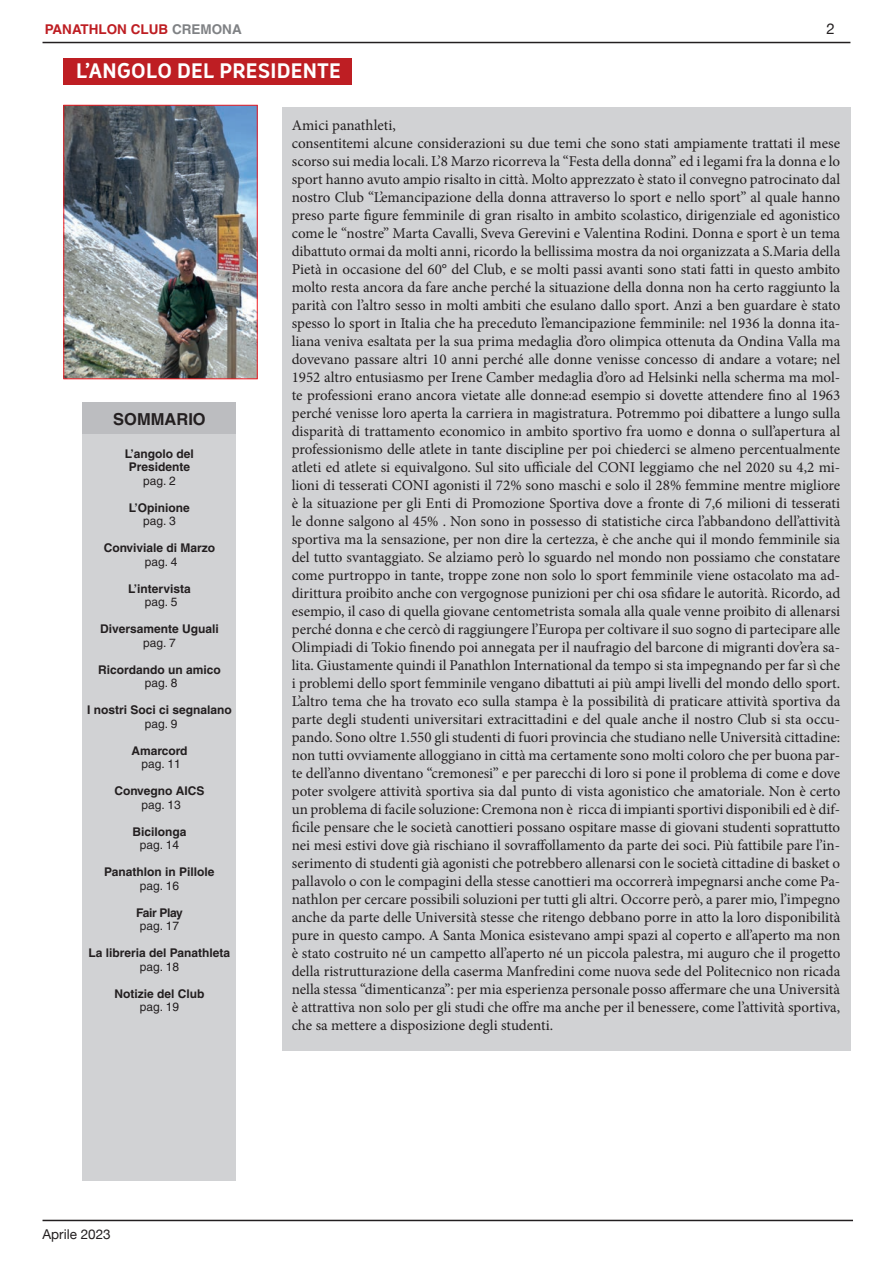
<style>
.page{position:relative;width:893px;height:1263px;background:#fff}
.page>*{position:absolute;margin:0;border:0;box-sizing:border-box;transform-origin:0 0}
.t1{font:700 19.5px "Oceania";letter-spacing:-.005em;color:#fff}
.t2{font:700 16.5px "Helvetica";color:#231f20}
.t3{font:15px/18px "Minion Pro";color:#231f20}
.t4{font:15px "Helvetica Neue";color:#231f20}
.t5{font:700 13.5px "Helvetica";color:#be1e23}
.t6{font:13.5px "Helvetica Neue";color:#231f20}
.t7{font:700 12px/13.5px "Helvetica";color:#231f20;text-align:center}
.t8{font:12px "Helvetica";color:#231f20}
.t9{font:700 12px "Helvetica";letter-spacing:-.03em;color:#231f20}
.s1{color:#808285}
</style>
<div class="page">
<hr style="left:43px;top:1220px;width:810px;height:1px;background:#231f20">
<div style="left:64px;top:58px;width:288px;height:26px;background:#be1e23"></div>
<img style="left:66px;top:107px;width:189px;height:270px">
<div style="left:64px;top:105px;width:193px;height:274px;border:1px solid #ee1d23"></div>
<div style="left:83px;top:402px;width:153px;height:33px;background:#bcbdc0"></div>
<div style="left:83px;top:435px;width:153px;height:746px;background:#d1d2d4"></div>
<div style="left:282px;top:107px;width:568px;height:944px;background:#d1d2d4"></div>
<hr style="left:43px;top:42px;width:807px;height:1px;background:#231f20">
<p class="t5" style="left:45px;top:21px;width:198px">PANATHLON CLUB <span class="s1">CREMONA</span></p>
<p class="t4" style="left:827px;top:18px;width:10px">2</p>
<h1 class="t1" style="left:76px;top:59px;width:266px">L’ANGOLO DEL PRESIDENTE</h1>
<p class="t2" style="left:113px;top:409px;width:94px">SOMMARIO</p>
<p class="t7" style="left:125px;top:446px;width:71px">L’angolo del<br>Presidente</p>
<p class="t8" style="left:143px;top:473px;width:34px">pag. 2</p>
<p class="t7" style="left:129px;top:500px;width:62px">L’Opinione</p>
<p class="t8" style="left:143px;top:514px;width:34px">pag. 3</p>
<p class="t7" style="left:104px;top:541px;width:113px">Conviviale di Marzo</p>
<p class="t8" style="left:145px;top:554px;width:34px">pag. 4</p>
<p class="t7" style="left:128px;top:581px;width:64px">L’intervista</p>
<p class="t8" style="left:145px;top:595px;width:34px">pag. 5</p>
<p class="t7" style="left:100px;top:622px;width:120px">Diversamente Uguali</p>
<p class="t8" style="left:143px;top:635px;width:34px">pag. 7</p>
<p class="t7" style="left:98px;top:662px;width:124px">Ricordando un amico</p>
<p class="t8" style="left:145px;top:676px;width:34px">pag. 8</p>
<p class="t7" style="left:87px;top:703px;width:146px">I nostri Soci ci segnalano</p>
<p class="t8" style="left:145px;top:716px;width:34px">pag. 9</p>
<p class="t7" style="left:131px;top:743px;width:58px">Amarcord</p>
<p class="t8" style="left:141px;top:757px;width:41px">pag. 11</p>
<p class="t7" style="left:114px;top:784px;width:92px">Convegno AICS</p>
<p class="t8" style="left:141px;top:797px;width:41px">pag. 13</p>
<p class="t7" style="left:132px;top:824px;width:56px">Bicilonga</p>
<p class="t8" style="left:140px;top:838px;width:41px">pag. 14</p>
<p class="t7" style="left:104px;top:865px;width:112px">Panathlon in Pillole</p>
<p class="t8" style="left:140px;top:878px;width:41px">pag. 16</p>
<p class="t9" style="left:136px;top:905px;width:48px">Fair Play</p>
<p class="t8" style="left:140px;top:919px;width:41px">pag. 17</p>
<p class="t7" style="left:89px;top:946px;width:143px">La libreria del Panathleta</p>
<p class="t8" style="left:140px;top:959px;width:41px">pag. 18</p>
<p class="t7" style="left:114px;top:986px;width:92px">Notizie del Club</p>
<p class="t8" style="left:140px;top:1000px;width:41px">pag. 19</p>
<p class="t3" style="left:292px;top:116px;width:550px">Amici panathleti,<br>consentitemi alcune considerazioni su due temi che sono stati ampiamente trattati il mese scorso sui media locali. L’8 Marzo ricorreva la “Festa della donna” ed i legami fra la donna e lo sport hanno avuto ampio risalto in città. Molto apprezzato è stato il convegno patrocinato dal nostro Club “L’emancipazione della donna attraverso lo sport e nello sport” al quale hanno preso parte figure femminile di gran risalto in ambito scolastico, dirigenziale ed agonistico come le “nostre” Marta Cavalli, Sveva Gerevini e Valentina Rodini. Donna e sport è un tema dibattuto ormai da molti anni, ricordo la bellissima mostra da noi organizzata a S.Maria della Pietà in occasione del 60° del Club, e se molti passi avanti sono stati fatti in questo ambito molto resta ancora da fare anche perché la situazione della donna non ha certo raggiunto la parità con l’altro sesso in molti ambiti che esulano dallo sport. Anzi a ben guardare è stato spesso lo sport in Italia che ha preceduto l’emancipazione femminile: nel 1936 la donna ita&shy;liana veniva esaltata per la sua prima medaglia d’oro olimpica ottenuta da Ondina Valla ma dovevano passare altri 10 anni perché alle donne venisse concesso di andare a votare; nel 1952 altro entusiasmo per Irene Camber medaglia d’oro ad Helsinki nella scherma ma mol&shy;te professioni erano ancora vietate alle donne:ad esempio si dovette attendere fino al 1963 perché venisse loro aperta la carriera in magistratura. Potremmo poi dibattere a lungo sulla disparità di trattamento economico in ambito sportivo fra uomo e donna o sull’apertura al professionismo delle atlete in tante discipline per poi chiederci se almeno percentualmente atleti ed atlete si equivalgono. Sul sito ufficiale del CONI leggiamo che nel 2020 su 4,2 mi&shy;lioni di tesserati CONI agonisti il 72% sono maschi e solo il 28% femmine mentre migliore è la situazione per gli Enti di Promozione Sportiva dove a fronte di 7,6 milioni di tesserati le donne salgono al 45% . Non sono in possesso di statistiche circa l’abbandono dell’attività sportiva ma la sensazione, per non dire la certezza, è che anche qui il mondo femminile sia del tutto svantaggiato. Se alziamo però lo sguardo nel mondo non possiamo che constatare come purtroppo in tante, troppe zone non solo lo sport femminile viene ostacolato ma ad&shy;dirittura proibito anche con vergognose punizioni per chi osa sfidare le autorità. Ricordo, ad esempio, il caso di quella giovane centometrista somala alla quale venne proibito di allenarsi perché donna e che cercò di raggiungere l’Europa per coltivare il suo sogno di partecipare alle Olimpiadi di Tokio finendo poi annegata per il naufragio del barcone di migranti dov’era sa&shy;lita. Giustamente quindi il Panathlon International da tempo si sta impegnando per far sì che i problemi dello sport femminile vengano dibattuti ai più ampi livelli del mondo dello sport.<br>L’altro tema che ha trovato eco sulla stampa è la possibilità di praticare attività sportiva da parte degli studenti universitari extracittadini e del quale anche il nostro Club si sta occu&shy;pando. Sono oltre 1.550 gli studenti di fuori provincia che studiano nelle Università cittadine: non tutti ovviamente alloggiano in città ma certamente sono molti coloro che per buona par&shy;te dell’anno diventano “cremonesi” e per parecchi di loro si pone il problema di come e dove poter svolgere attività sportiva sia dal punto di vista agonistico che amatoriale. Non è certo un problema di facile soluzione: Cremona non è ricca di impianti sportivi disponibili ed è dif&shy;ficile pensare che le società canottieri possano ospitare masse di giovani studenti soprattutto nei mesi estivi dove già rischiano il sovraffollamento da parte dei soci. Più fattibile pare l’in&shy;serimento di studenti già agonisti che potrebbero allenarsi con le società cittadine di basket o pallavolo o con le compagini della stesse canottieri ma occorrerà impegnarsi anche come Pa&shy;nathlon per cercare possibili soluzioni per tutti gli altri. Occorre però, a parer mio, l’impegno anche da parte delle Università stesse che ritengo debbano porre in atto la loro disponibilità pure in questo campo. A Santa Monica esistevano ampi spazi al coperto e all’aperto ma non è stato costruito né un campetto all’aperto né un piccola palestra, mi auguro che il progetto della ristrutturazione della caserma Manfredini come nuova sede del Politecnico non ricada nella stessa “dimenticanza”: per mia esperienza personale posso affermare che una Università è attrattiva non solo per gli studi che offre ma anche per il benessere, come l’attività sportiva, che sa mettere a disposizione degli studenti.</p>
<p class="t6" style="left:43px;top:1224px;width:70px">Aprile 2023</p>
</div>
